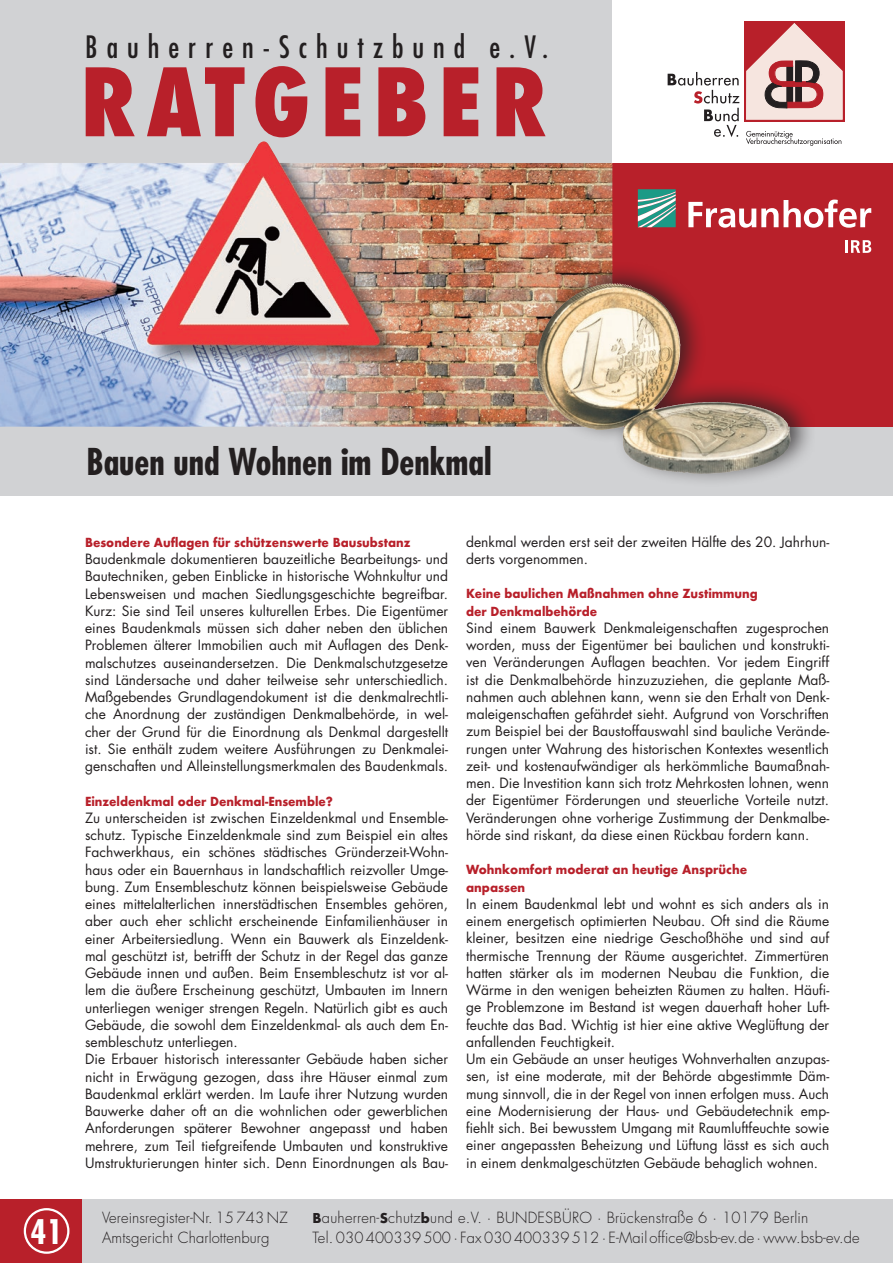
<style>
.page{position:relative;width:893px;height:1263px;background:#fff}
.page>*{position:absolute;margin:0;border:0;box-sizing:border-box;transform-origin:0 0}
.t1{font:103.5px "Futura Ext Bld Cnd";letter-spacing:.1em;color:#b8202a}
.t2{font:700 condensed 36px "Futura";color:#231f20}
.t3{font:700 condensed 33px "Futura";color:#fff}
.t4{font:condensed 30px "Futura";letter-spacing:.3em;color:#231f20}
.t5{font:300 15px/19.5px "Futura";letter-spacing:.01em;color:#231f20}
.t6{font:13.8px/17.2px "Futura";color:#231f20;text-align:justify}
.t7{font:13.8px "Futura Bld";color:#b8202a;scale:.94 1}
.t8{font:13.8px "Futura Bld";color:#b8202a;scale:.95 1}
.s1{font-family:"Futura Bld";font-weight:400}
</style>
<div class="page">
<div style="left:0;top:0;width:893px;height:496px;background:#d1d2d4"></div>
<div style="left:612px;top:0;width:281px;height:197px;background:#fff"></div>
<div style="left:612px;top:163px;width:281px;height:264px;background:#b8202a"></div>
<div style="left:0;top:1199px;width:893px;height:64px;background:#d1d2d4"></div>
<div style="left:0;top:1199px;width:82px;height:64px;background:#b8202a"></div>
<div style="left:744px;top:21px;width:100px;height:101px;background:#b8202a"></div>
<svg style="left:668px;top:72px;width:72px;height:65px"></svg>
<svg style="left:746px;top:23px;width:97px;height:123px"></svg>
<svg style="left:638px;top:189px;width:38px;height:38px"></svg>
<svg style="left:688px;top:200px;width:183px;height:28px"></svg>
<svg style="left:845px;top:240px;width:26px;height:13px"></svg>
<img style="left:0;top:141px;width:612px;height:286px">
<div style="left:527px;top:261px;width:290px;height:227px;background:#231f20;opacity:.75"></div>
<img style="left:537px;top:283px;width:83px;height:88px">
<div style="left:24px;top:1208px;width:45px;height:46px;border:2px solid #fff;border-radius:50%"></div>
<h3 class="t4" style="left:85px;top:28px;width:465px">Bauherren-Schutzbund e.V.</h3>
<h1 class="t1" style="left:81px;top:33px;width:467px">RATGEBER</h1>
<p class="t3" style="left:31px;top:1210px;width:34px">41</p>
<p class="t2" style="left:86px;top:439px;width:407px">Bauen und Wohnen im Denkmal</p>
<p class="t7" style="left:85px;top:533px;width:348px">Besondere Auflagen für schützenswerte Bausubstanz</p>
<p class="t6" style="left:85px;top:550px;width:365px">Baudenkmale dokumentieren bauzeitliche Bearbeitungs- und Bautechniken, geben Einblicke in historische Wohnkultur und Lebensweisen und machen Siedlungsgeschichte begreifbar.<br>Kurz: Sie sind Teil unseres kulturellen Erbes. Die Eigentümer eines Baudenkmals müssen sich daher neben den üblichen Problemen älterer Immobilien auch mit Auflagen des Denk&shy;malschutzes auseinandersetzen. Die Denkmalschutzgesetze sind Ländersache und daher teilweise sehr unterschiedlich.<br>Maßgebendes Grundlagendokument ist die denkmalrechtli&shy;che Anordnung der zuständigen Denkmalbehörde, in wel&shy;cher der Grund für die Einordnung als Denkmal dargestellt ist. Sie enthält zudem weitere Ausführungen zu Denkmalei&shy;genschaften und Alleinstellungsmerkmalen des Baudenkmals.</p>
<p class="t7" style="left:85px;top:792px;width:265px">Einzeldenkmal oder Denkmal-Ensemble?</p>
<p class="t6" style="left:85px;top:809px;width:365px">Zu unterscheiden ist zwischen Einzeldenkmal und Ensemble&shy;schutz. Typische Einzeldenkmale sind zum Beispiel ein altes Fachwerkhaus, ein schönes städtisches Gründerzeit-Wohn&shy;haus oder ein Bauernhaus in landschaftlich reizvoller Umge&shy;bung. Zum Ensembleschutz können beispielsweise Gebäude eines mittelalterlichen innerstädtischen Ensembles gehören, aber auch eher schlicht erscheinende Einfamilienhäuser in einer Arbeitersiedlung. Wenn ein Bauwerk als Einzeldenk&shy;mal geschützt ist, betrifft der Schutz in der Regel das ganze Gebäude innen und außen. Beim Ensembleschutz ist vor al&shy;lem die äußere Erscheinung geschützt, Umbauten im Innern unterliegen weniger strengen Regeln. Natürlich gibt es auch Gebäude, die sowohl dem Einzeldenkmal- als auch dem En&shy;sembleschutz unterliegen.</p>
<p class="t6" style="left:85px;top:1050px;width:365px">Die Erbauer historisch interessanter Gebäude haben sicher nicht in Erwägung gezogen, dass ihre Häuser einmal zum Baudenkmal erklärt werden. Im Laufe ihrer Nutzung wurden Bauwerke daher oft an die wohnlichen oder gewerblichen Anforderungen späterer Bewohner angepasst und haben mehrere, zum Teil tiefgreifende Umbauten und konstruktive Umstrukturierungen hinter sich. Denn Einordnungen als Bau-</p>
<p class="t6" style="left:466px;top:533px;width:365px">denkmal werden erst seit der zweiten Hälfte des 20. Jahrhun&shy;derts vorgenommen.</p>
<p class="t7" style="left:466px;top:585px;width:312px">Keine baulichen Maßnahmen ohne Zustimmung</p>
<p class="t7" style="left:466px;top:602px;width:141px">der Denkmalbehörde</p>
<p class="t6" style="left:466px;top:619px;width:365px">Sind einem Bauwerk Denkmaleigenschaften zugesprochen worden, muss der Eigentümer bei baulichen und konstrukti&shy;ven Veränderungen Auflagen beachten. Vor jedem Eingriff ist die Denkmalbehörde hinzuzuziehen, die geplante Maß&shy;nahmen auch ablehnen kann, wenn sie den Erhalt von Denk&shy;maleigenschaften gefährdet sieht. Aufgrund von Vorschriften zum Beispiel bei der Baustoffauswahl sind bauliche Verände&shy;rungen unter Wahrung des historischen Kontextes wesentlich zeit- und kostenaufwändiger als herkömmliche Baumaßnah&shy;men. Die Investition kann sich trotz Mehrkosten lohnen, wenn der Eigentümer Förderungen und steuerliche Vorteile nutzt.<br>Veränderungen ohne vorherige Zustimmung der Denkmalbe&shy;hörde sind riskant, da diese einen Rückbau fordern kann.</p>
<p class="t8" style="left:466px;top:861px;width:297px">Wohnkomfort moderat an heutige Ansprüche</p>
<p class="t8" style="left:466px;top:878px;width:64px">anpassen</p>
<p class="t6" style="left:466px;top:895px;width:365px">In einem Baudenkmal lebt und wohnt es sich anders als in einem energetisch optimierten Neubau. Oft sind die Räume kleiner, besitzen eine niedrige Geschoßhöhe und sind auf thermische Trennung der Räume ausgerichtet. Zimmertüren hatten stärker als im modernen Neubau die Funktion, die Wärme in den wenigen beheizten Räumen zu halten. Häufi&shy;ge Problemzone im Bestand ist wegen dauerhaft hoher Luft&shy;feuchte das Bad. Wichtig ist hier eine aktive Weglüftung der anfallenden Feuchtigkeit.</p>
<p class="t6" style="left:466px;top:1050px;width:365px">Um ein Gebäude an unser heutiges Wohnverhalten anzupas&shy;sen, ist eine moderate, mit der Behörde abgestimmte Däm&shy;mung sinnvoll, die in der Regel von innen erfolgen muss. Auch eine Modernisierung der Haus- und Gebäudetechnik emp&shy;fiehlt sich. Bei bewusstem Umgang mit Raumluftfeuchte sowie einer angepassten Beheizung und Lüftung lässt es sich auch in einem denkmalgeschützten Gebäude behaglich wohnen.</p>
<p class="t5" style="left:102px;top:1208px;width:187px">Vereinsregister-Nr. 15 743 NZ<br>Amtsgericht Charlottenburg</p>
<p class="t5" style="left:313px;top:1208px;width:549px"><span class="s1">B</span>auherren-<span class="s1">S</span>chutz<span class="s1">b</span>und e.V. · BUNDESBÜRO · Brückenstraße 6 · 10179 Berlin<br>Tel. 030 400339 500 · Fax 030 400339 512 · E-Mail office@bsb-ev.de · www.bsb-ev.de</p>
</div>
